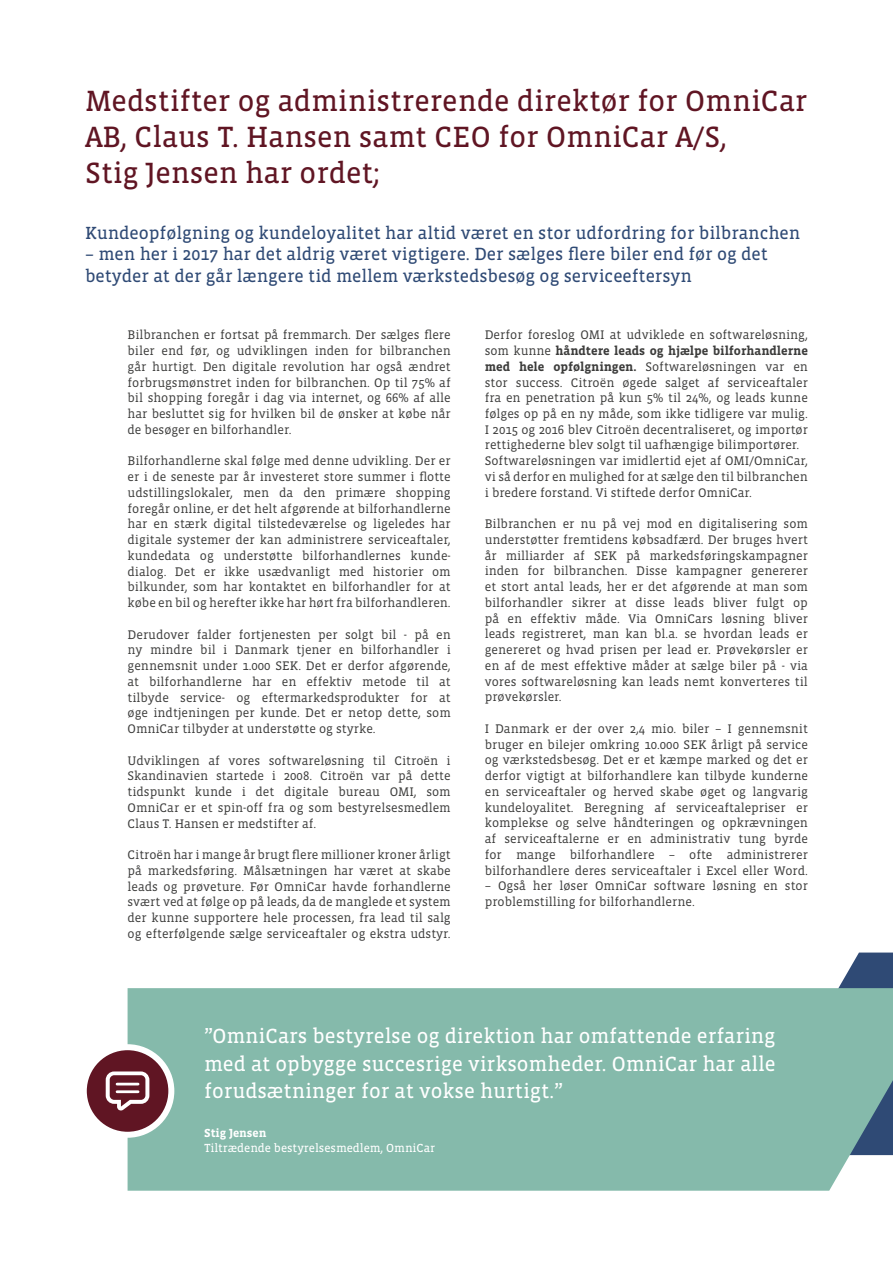
<style>
.page{position:relative;width:893px;height:1263px;background:#fff}
.page>*{position:absolute;margin:0;border:0;box-sizing:border-box;transform-origin:0 0}
.t1{font:30px/36px "Vista Slab OTCE";color:#601523}
.t2{font:21px/27px "Vista Slab OTCE";color:#fff;text-align:justify}
.t3{font:18px/21.6px "Vista Slab OTCE";color:#2f4a75}
.t4{font:12.75px/15.8px "Vista Slab OTCE";color:#3c3c3b;text-align:justify}
.t5{font:12px "Vista Slab OTCE";color:#fff}
.t6{font:700 12px "Vista Slab OTCE";color:#fff}
.s1{font-weight:700}
</style>
<div class="page">
<svg style="left:838px;top:952px;width:55px;height:36px"></svg>
<div style="left:127px;top:988px;width:766px;height:203px;background:#85baab"></div>
<div style="left:84px;top:1047px;width:87px;height:88px;background:#601523;border-radius:50%"></div>
<div style="left:81px;top:1044px;width:93px;height:94px;border:6px solid #fff;border-radius:50%"></div>
<svg style="left:106px;top:1071px;width:43px;height:39px"></svg>
<hr style="left:117px;top:1083px;width:21px;height:2px;background:#fff">
<hr style="left:117px;top:1090px;width:21px;height:3px;background:#fff">
<h1 class="t1" style="left:85px;top:82px;width:724px">Medstifter og administrerende direktør for OmniCar<br>AB, Claus T. Hansen samt CEO for OmniCar A/S,<br>Stig Jensen har ordet;</h1>
<h3 class="t3" style="left:85px;top:222px;width:717px">Kundeopfølgning og kundeloyalitet har altid været en stor udfordring for bilbranchen</h3>
<h3 class="t3" style="left:85px;top:243px;width:684px">– men her i 2017 har det aldrig været vigtigere. Der sælges flere biler end før og det betyder at der går længere tid mellem værkstedsbesøg og serviceeftersyn</h3>
<p class="t4" style="left:128px;top:327px;width:325px">Bilbranchen er fortsat på fremmarch. Der sælges flere biler end før, og udviklingen inden for bilbranchen går hurtigt. Den digitale revolution har også ændret forbrugsmønstret inden for bilbranchen. Op til 75% af bil shopping foregår i dag via internet, og 66% af alle har besluttet sig for hvilken bil de ønsker at købe når de besøger en bilforhandler.</p>
<p class="t4" style="left:128px;top:453px;width:325px">Bilforhandlerne skal følge med denne udvikling. Der er er i de seneste par år investeret store summer i flotte udstillingslokaler, men da den primære shopping foregår online, er det helt afgørende at bilforhandlerne har en stærk digital tilstedeværelse og ligeledes har digitale systemer der kan administrere serviceaftaler, kundedata og understøtte bilforhandlernes kunde&shy;dialog. Det er ikke usædvanligt med historier om bilkunder, som har kontaktet en bilforhandler for at købe en bil og herefter ikke har hørt fra bilforhandleren.</p>
<p class="t4" style="left:128px;top:626px;width:325px">Derudover falder fortjenesten per solgt bil - på en ny mindre bil i Danmark tjener en bilforhandler i gennemsnit under 1.000 SEK. Det er derfor afgørende, at bilforhandlerne har en effektiv metode til at tilbyde service- og eftermarkedsprodukter for at øge indtjeningen per kunde. Det er netop dette, som OmniCar tilbyder at understøtte og styrke.</p>
<p class="t4" style="left:128px;top:752px;width:325px">Udviklingen af vores softwareløsning til Citroën i Skandinavien startede i 2008. Citroën var på dette tidspunkt kunde i det digitale bureau OMI, som OmniCar er et spin-off fra og som bestyrelsesmedlem Claus T. Hansen er medstifter af.</p>
<p class="t4" style="left:128px;top:847px;width:325px">Citroën har i mange år brugt flere millioner kroner årligt på markedsføring. Målsætningen har været at skabe leads og prøveture. Før OmniCar havde forhandlerne svært ved at følge op på leads, da de manglede et system der kunne supportere hele processen, fra lead til salg og efterfølgende sælge serviceaftaler og ekstra udstyr.</p>
<p class="t4" style="left:485px;top:327px;width:325px;text-align:left">Derfor foreslog OMI at udviklede en softwareløsning, som kunne <span class="s1">håndtere leads og hjælpe bilforhandlerne med hele opfølgningen.</span> Softwareløsningen var en stor success. Citroën øgede salget af serviceaftaler fra en penetration på kun 5% til 24%, og leads kunne følges op på en ny måde, som ikke tidligere var mulig.<br>I 2015 og 2016 blev Citroën decentraliseret, og importør rettighederne blev solgt til uafhængige bilimportører.<br>Softwareløsningen var imidlertid ejet af OMI/OmniCar, vi så derfor en mulighed for at sælge den til bilbranchen i bredere forstand. Vi stiftede derfor OmniCar.</p>
<p class="t4" style="left:485px;top:516px;width:325px">Bilbranchen er nu på vej mod en digitalisering som understøtter fremtidens købsadfærd. Der bruges hvert år milliarder af SEK på markedsføringskampagner inden for bilbranchen. Disse kampagner genererer et stort antal leads, her er det afgørende at man som bilforhandler sikrer at disse leads bliver fulgt op på en effektiv måde. Via OmniCars løsning bliver leads registreret, man kan bl.a. se hvordan leads er genereret og hvad prisen per lead er. Prøvekørsler er en af de mest effektive måder at sælge biler på - via vores softwareløsning kan leads nemt konverteres til prøvekørsler.</p>
<p class="t4" style="left:485px;top:721px;width:325px">I Danmark er der over 2,4 mio. biler – I gennemsnit bruger en bilejer omkring 10.000 SEK årligt på service og værkstedsbesøg. Det er et kæmpe marked og det er derfor vigtigt at bilforhandlere kan tilbyde kunderne en serviceaftaler og herved skabe øget og langvarig kundeloyalitet. Beregning af serviceaftalepriser er komplekse og selve håndteringen og opkrævningen af serviceaftalerne er en administrativ tung byrde for mange bilforhandlere – ofte administrerer bilforhandlere deres serviceaftaler i Excel eller Word.</p>
<p class="t4" style="left:485px;top:878px;width:325px">– Også her løser OmniCar software løsning en stor problemstilling for bilforhandlerne.</p>
<h2 class="t2" style="left:204px;top:1023px;width:573px">”OmniCars bestyrelse og direktion har omfattende erfaring med at opbygge succesrige virksomheder. OmniCar har alle forudsætninger for at vokse hurtigt.”</h2>
<p class="t6" style="left:204px;top:1126px;width:64px">Stig Jensen</p>
<p class="t5" style="left:204px;top:1140px;width:232px">Tiltrædende bestyrelsesmedlem, OmniCar</p>
</div>
